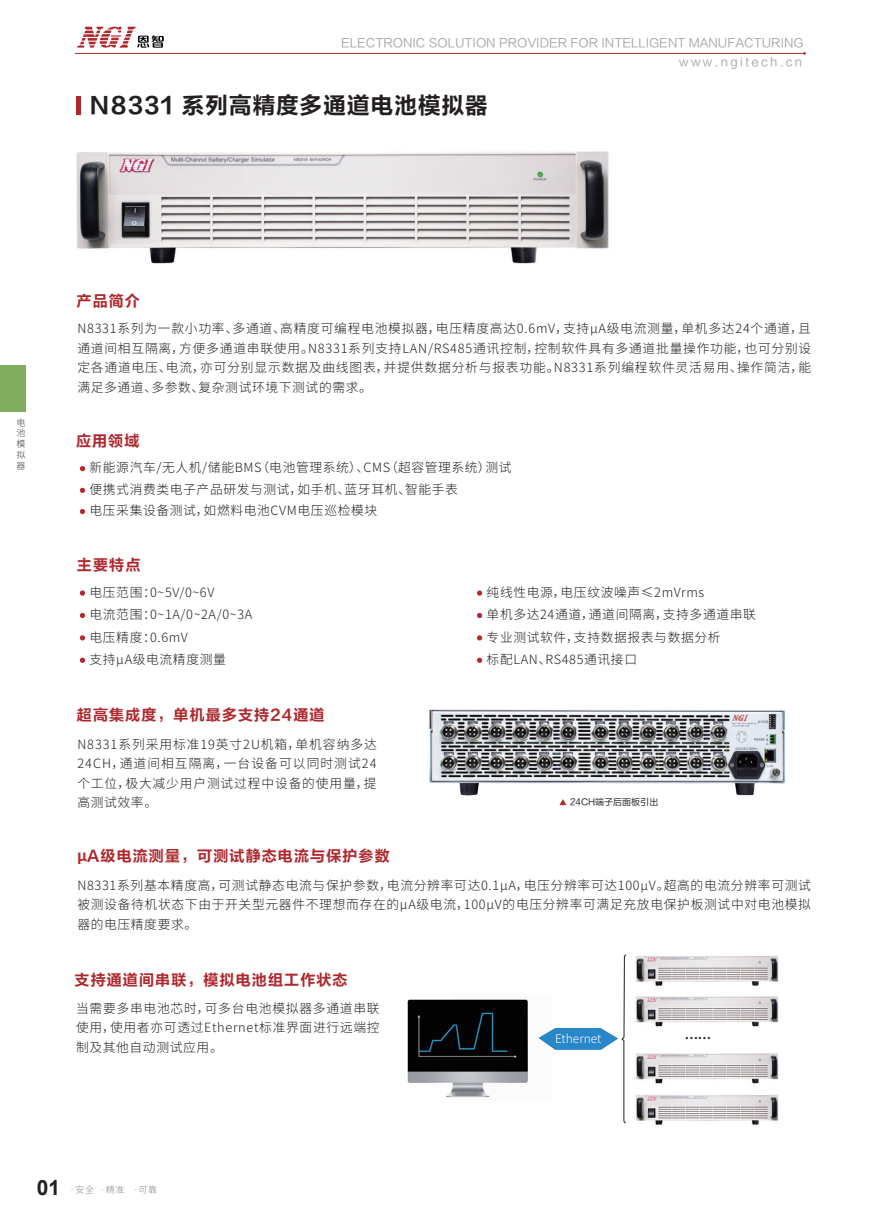
<style>
.page{position:relative;width:893px;height:1212px;background:#fff}
.page>*{position:absolute;margin:0;border:0;box-sizing:border-box;transform-origin:0 0}
.t1{font:22.5px "FZLTCHJW GB1 0";letter-spacing:.05em;color:#231f20}
.t2{font:700 21px "Arial";color:#231f20}
.t3{font:15px "FZLTCHJW GB1 0";letter-spacing:.075em;color:#ae292e}
.t4{font:300 12.75px/19.5px "Source Han Sans CN";letter-spacing:.05em;color:#231f20;text-align:justify}
.t5{font:12px "FZLTHK GBK1 0";color:#a8a9ad}
.t6{font:12px "FZLTHK GBK1 0";letter-spacing:.2em;color:#a8a9ad}
.t7{font:300 12px "Source Han Sans CN";color:#fff}
.t8{font:9px "FZLTHK GBK1 0";color:#231f20}
.t9{font:300 9px "Source Han Sans CN";color:#86888b}
.t10{font:300 9px/10.8px "Source Han Sans CN";color:#3e3e3f;text-align:justify}
.s1{font-family:"Source Han Sans CN";font-weight:700;color:#b7282f}
</style>
<div class="page">
<div style="left:0;top:365px;width:25px;height:47px;background:#81ad5e"></div>
<hr style="left:75px;top:53px;width:729px;height:1px;background:#ae292e">
<svg style="left:77px;top:27px;width:87px;height:21px"></svg>
<svg style="left:80px;top:466px;width:5px;height:5px"></svg>
<svg style="left:80px;top:488px;width:5px;height:5px"></svg>
<svg style="left:80px;top:509px;width:5px;height:5px"></svg>
<svg style="left:80px;top:590px;width:5px;height:6px"></svg>
<svg style="left:80px;top:613px;width:5px;height:5px"></svg>
<svg style="left:80px;top:635px;width:5px;height:5px"></svg>
<svg style="left:80px;top:658px;width:5px;height:5px"></svg>
<svg style="left:477px;top:590px;width:5px;height:6px"></svg>
<svg style="left:477px;top:613px;width:5px;height:5px"></svg>
<svg style="left:477px;top:635px;width:5px;height:5px"></svg>
<svg style="left:477px;top:658px;width:5px;height:5px"></svg>
<div style="left:454px;top:993px;width:98px;height:108px;background:#fbfbfc"></div>
<div style="left:76px;top:96px;width:5px;height:18px;background:#ae292e"></div>
<img style="left:76px;top:151px;width:533px;height:113px">
<img style="left:636px;top:955px;width:143px;height:72px">
<img style="left:636px;top:1053px;width:143px;height:72px">
<svg style="left:559px;top:803px;width:7px;height:2px"></svg>
<img style="left:429px;top:709px;width:356px;height:94px">
<svg style="left:538px;top:954px;width:89px;height:169px"></svg>
<img style="left:407px;top:999px;width:121px;height:99px">
<p class="t5" style="left:341px;top:36px;width:464px">ELECTRONIC SOLUTION PROVIDER FOR INTELLIGENT MANUFACTURING</p>
<h1 class="t1" style="left:90px;top:93px;width:400px">N8331 系列高精度多通道电池模拟器</h1>
<p class="t6" style="left:679px;top:55px;width:124px">www.ngitech.cn</p>
<p class="t10" style="left:17px;top:417px;width:10px">电池模拟器</p>
<p class="t3" style="left:77px;top:292px;width:65px">产品简介</p>
<p class="t4" style="left:77px;top:319px;width:735px">N8331系列为一款小功率、多通道、高精度可编程电池模拟器，电压精度高达0.6mV，支持μA级电流测量，单机多达24个通道，且通道间相互隔离，方便多通道串联使用。N8331系列支持LAN/RS485通讯控制，控制软件具有多通道批量操作功能，也可分别设定各通道电压、电流，亦可分别显示数据及曲线图表，并提供数据分析与报表功能。N8331系列编程软件灵活易用、操作简洁，能满足多通道、多参数、复杂测试环境下测试的需求。</p>
<p class="t3" style="left:76px;top:433px;width:65px">应用领域</p>
<p class="t4" style="left:90px;top:458px;width:423px">新能源汽车/无人机/储能BMS（电池管理系统）、CMS（超容管理系统）测试</p>
<p class="t4" style="left:90px;top:479px;width:370px;line-height:21.1px">便携式消费类电子产品研发与测试，如手机、蓝牙耳机、智能手表电压采集设备测试，如燃料电池CVM电压巡检模块</p>
<p class="t3" style="left:77px;top:556px;width:65px">主要特点</p>
<p class="t4" style="left:90px;top:582px;width:126px">电压范围：0~5V/0~6V</p>
<p class="t4" style="left:90px;top:628px;width:100px">电压精度：0.6mV</p>
<p class="t4" style="left:90px;top:605px;width:164px">电流范围：0~1A/0~2A/0~3A</p>
<p class="t4" style="left:90px;top:650px;width:138px">支持μA级电流精度测量</p>
<p class="t3" style="left:77px;top:707px;width:249px">超高集成度，单机最多支持24通道</p>
<p class="t4" style="left:77px;top:734px;width:301px">N8331系列采用标准19英寸2U机箱，单机容纳多达24CH，通道间相互隔离，一台设备可以同时测试24个工位，极大减少用户测试过程中设备的使用量，提高测试效率。</p>
<p class="t3" style="left:77px;top:848px;width:314px"><span class="s1">μ</span>A级电流测量，可测试静态电流与保护参数</p>
<p class="t4" style="left:487px;top:582px;width:219px">纯线性电源，电压纹波噪声≤2mVrms</p>
<p class="t4" style="left:487px;top:628px;width:235px">专业测试软件，支持数据报表与数据分析</p>
<p class="t4" style="left:487px;top:605px;width:271px">单机多达24通道，通道间隔离，支持多通道串联</p>
<p class="t4" style="left:487px;top:650px;width:152px">标配LAN、RS485通讯接口</p>
<p class="t8" style="left:570px;top:797px;width:90px">24CH端子后面板引出</p>
<p class="t4" style="left:77px;top:875px;width:735px">N8331系列基本精度高，可测试静态电流与保护参数，电流分辨率可达0.1μA，电压分辨率可达100μV。超高的电流分辨率可测试被测设备待机状态下由于开关型元器件不理想而存在的μA级电流，100μV的电压分辨率可满足充放电保护板测试中对电池模拟器的电压精度要求。</p>
<p class="t3" style="left:75px;top:971px;width:274px">支持通道间串联，模拟电池组工作状态</p>
<p class="t4" style="left:76px;top:998px;width:305px">当需要多串电池芯时，可多台电池模拟器多通道串联使用，使用者亦可透过Ethernet标准界面进行远端控制及其他自动测试应用。</p>
<p class="t7" style="left:555px;top:1031px;width:48px">Ethernet</p>
<h2 class="t2" style="left:37px;top:1172px;width:25px">01</h2>
<p class="t9" style="left:70px;top:1185px;width:89px">·安全 ·精准 ·可靠</p>
</div>
